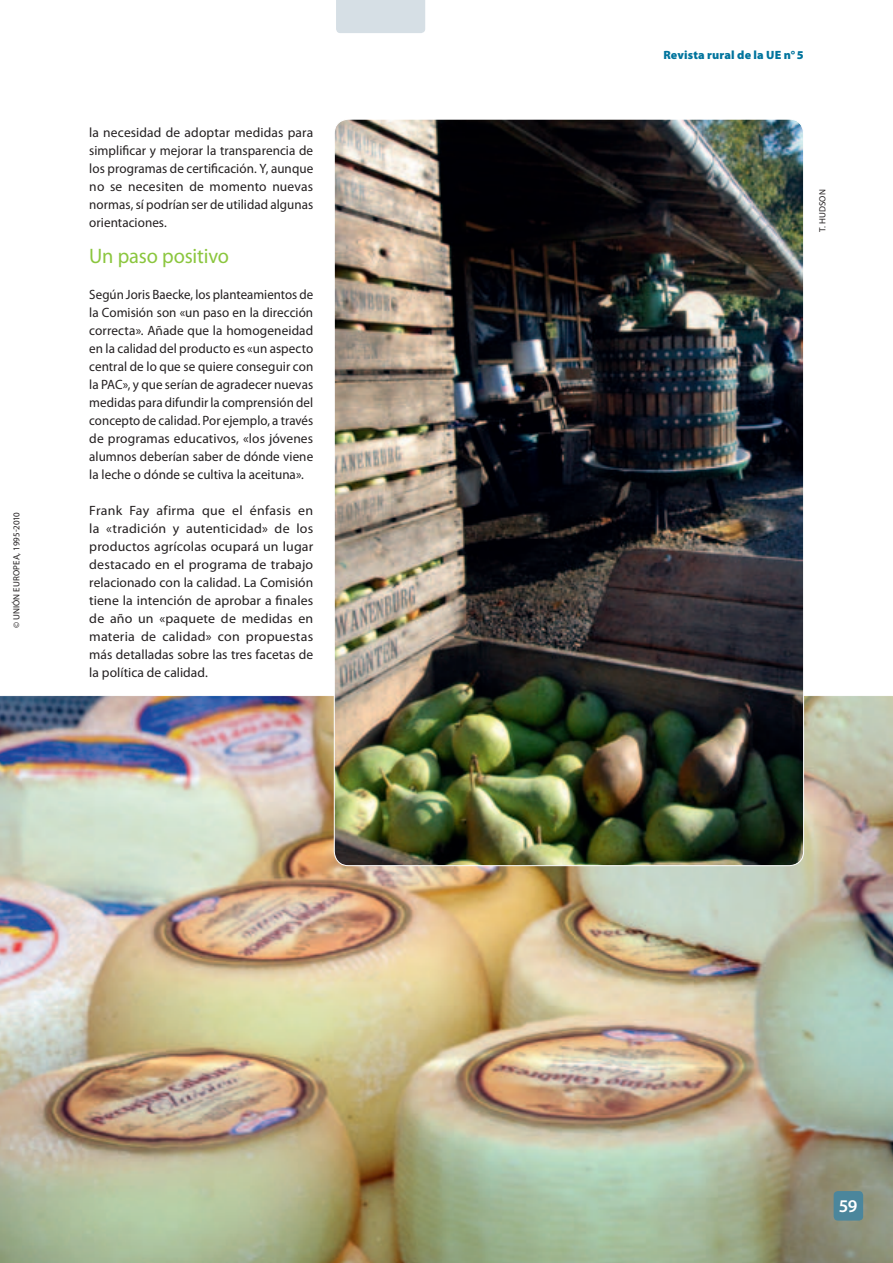
<style>
.page{position:relative;width:893px;height:1263px;background:#fff}
.page>*{position:absolute;margin:0;border:0;box-sizing:border-box;transform-origin:0 0}
.t1{font:21px "Myriad Pro";letter-spacing:-.01em;color:#8bc63e}
.t2{font:600 18px "Myriad Pro";color:#fff}
.t3{font:13.5px/18px "Myriad Pro";letter-spacing:.005em;color:#231f20;text-align:justify}
.t4{font:13.5px/18px "Myriad Pro";letter-spacing:.005em;color:#231f20;text-align:justify;scale:.96 1}
.t5{font:900 12px "Myriad Pro";letter-spacing:.015em;color:#00749d}
.t6{font:9px "Myriad Pro";letter-spacing:.005em;color:#231f20}
</style>
<div class="page">
<img style="left:0;top:695px;width:893px;height:568px">
<img style="left:334px;top:121px;width:470px;height:745px">
<div style="left:336px;top:0;width:89px;height:33px;background:#d6dfe5"></div>
<div style="left:834px;top:1191px;width:29px;height:29px;background:#4b869c;border-radius:4px"></div>
<p class="t6" style="left:11px;top:628px;width:118px;rotate:-90deg">© Unión Europea, 1995-2010</p>
<p class="t3" style="left:89px;top:123px;width:225px">la necesidad de adoptar medidas para simplificar y mejorar la transparencia de los programas de certificación. Y, aunque no se necesiten de momento nuevas normas, sí podrían ser de utilidad algunas orientaciones.</p>
<h1 class="t1" style="left:89px;top:243px;width:141px">Un paso positivo</h1>
<p class="t4" style="left:89px;top:285px;width:235px">Según Joris Baecke, los planteamientos de la Comisión son «un paso en la dirección correcta». Añade que la homogeneidad en la calidad del producto es «un aspecto central de lo que se quiere conseguir con la PAC», y que serían de agradecer nuevas medidas para difundir la comprensión del concepto de calidad. Por ejemplo, a través de programas educativos, «los jóvenes alumnos deberían saber de dónde viene la leche o dónde se cultiva la aceituna».</p>
<p class="t3" style="left:89px;top:501px;width:225px">Frank Fay afirma que el énfasis en la «tradición y autenticidad» de los productos agrícolas ocupará un lugar destacado en el programa de trabajo relacionado con la calidad. La Comisión tiene la intención de aprobar a finales de año un «paquete de medidas en materia de calidad» con propuestas más detalladas sobre las tres facetas de la política de calidad.</p>
<p class="t5" style="left:663px;top:47px;width:142px">Revista rural de la UE n°5</p>
<p class="t6" style="left:817px;top:232px;width:44px;rotate:-90deg">T. Hudson</p>
<h2 class="t2" style="left:839px;top:1194px;width:20px">59</h2>
</div>
